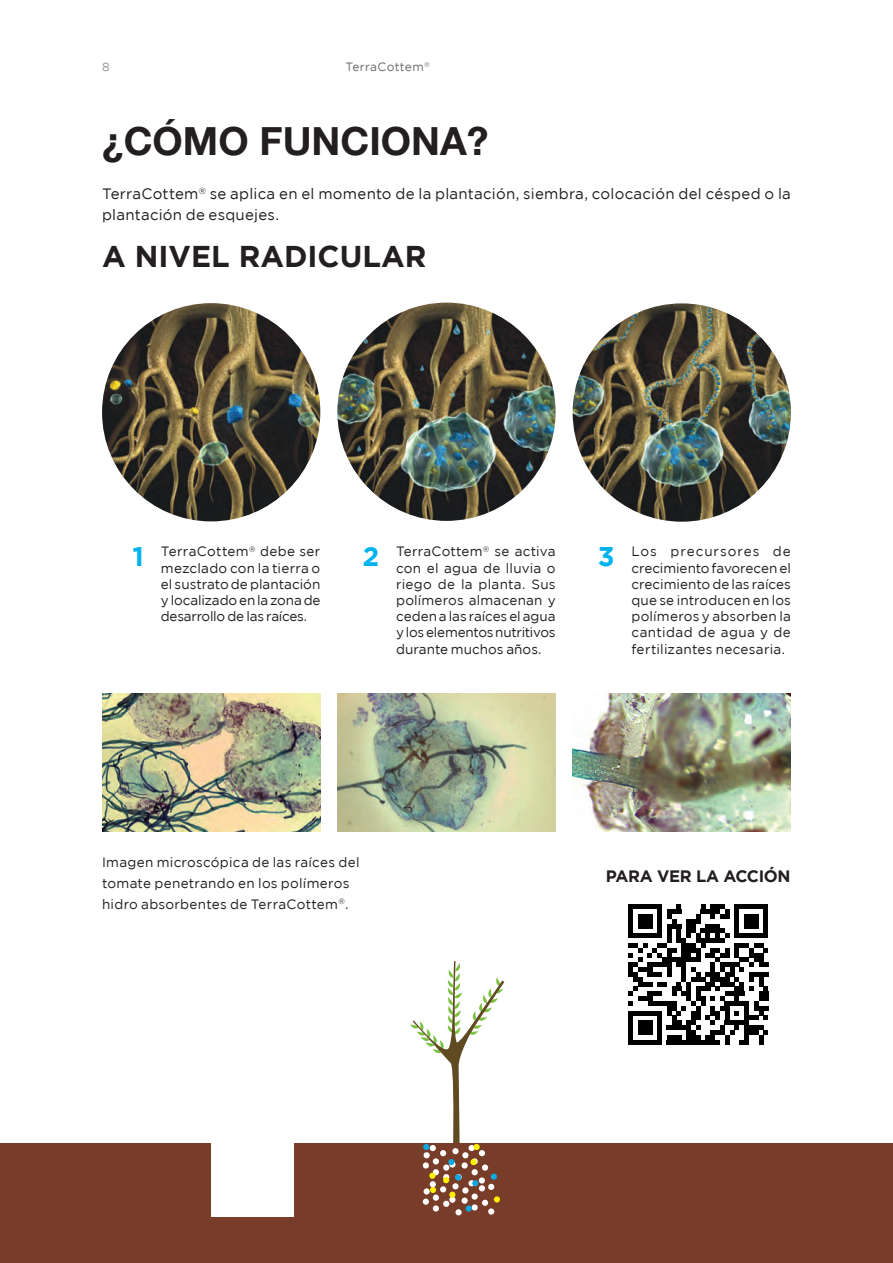
<style>
.page{position:relative;width:893px;height:1263px;background:#fff}
.page>*{position:absolute;margin:0;border:0;box-sizing:border-box;transform-origin:0 0}
.TITULARES_000{font:700 39px "Helvetica Neue LT Pro";color:#231f20}
.SUBTITULAR_003{font:700 30px "Gotham";color:#231f20}
.CUERPO_DE_TEXTO_004{font:700 27px "Gotham";color:#00b3ee}
.VENTAJAS{font:700 16.5px "Gotham";letter-spacing:-.02em;color:#231f20}
.CUERPO_DE_TEXTO_003{font:15px/21px "Gotham";letter-spacing:.015em;color:#231f20}
.CUERPO_DE_TEXTO_000{font:13.5px/16.2px "Gotham";letter-spacing:.01em;color:#231f20;text-align:justify}
.t1{font:12px "Gotham";letter-spacing:.025em;color:#6b6b6e}
.t2{font:12px "Gotham";color:#919396}
</style>
<div class="page">
<img style="left:102px;top:693px;width:218px;height:138px">
<img style="left:337px;top:693px;width:219px;height:138px">
<img style="left:573px;top:693px;width:218px;height:138px">
<img style="left:102px;top:303px;width:218px;height:218px;border-radius:109px">
<img style="left:337px;top:303px;width:219px;height:218px;border-radius:109px">
<img style="left:573px;top:303px;width:218px;height:219px;border-radius:109px">
<div style="left:0;top:1144px;width:893px;height:119px;background:#773d29"></div>
<div style="left:211px;top:1134px;width:83px;height:82px;background:#fff"></div>
<svg style="left:628px;top:904px;width:140px;height:140px"></svg>
<svg style="left:409px;top:961px;width:95px;height:255px"></svg>
<p class="t2" style="left:102px;top:60px;width:9px">8</p>
<p class="t1" style="left:345px;top:60px;width:86px">TerraCottem<sup>®</sup></p>
<p class="TITULARES_000" style="left:102px;top:117px;width:388px">¿CÓMO FUNCIONA?</p>
<p class="CUERPO_DE_TEXTO_003" style="left:102px;top:183px;width:690px">TerraCottem<sup>®</sup> se aplica en el momento de la plantación, siembra, colocación del césped o la plantación de esquejes.</p>
<p class="SUBTITULAR_003" style="left:102px;top:239px;width:326px">A NIVEL RADICULAR</p>
<p class="CUERPO_DE_TEXTO_004" style="left:132px;top:541px;width:13px">1</p>
<p class="CUERPO_DE_TEXTO_000" style="left:396px;top:543px;width:161px">TerraCottem<sup>®</sup> se activa con el agua de lluvia o riego de la planta. Sus polímeros almacenan y ceden a las raíces el agua y los elementos nutritivos durante muchos años.</p>
<p class="CUERPO_DE_TEXTO_000" style="left:161px;top:543px;width:161px">TerraCottem<sup>®</sup> debe ser mezclado con la tierra o el sustrato de plantación y localizado en la zona de desarrollo de las raíces.</p>
<p class="CUERPO_DE_TEXTO_004" style="left:362px;top:541px;width:18px">2</p>
<p class="CUERPO_DE_TEXTO_000" style="left:631px;top:543px;width:161px">Los precursores de crecimiento favorecen el crecimiento de las raíces que se introducen en los polímeros y absorben la cantidad de agua y de fertilizantes necesaria.</p>
<p class="CUERPO_DE_TEXTO_004" style="left:598px;top:541px;width:18px">3</p>
<p class="CUERPO_DE_TEXTO_000" style="left:102px;top:851px;width:259px;line-height:21px;text-align:left">Imagen microscópica de las raíces del tomate penetrando en los polímeros hidro absorbentes de TerraCottem<sup>®</sup>.</p>
<p class="VENTAJAS" style="left:606px;top:867px;width:186px">PARA VER LA ACCIÓN</p>
</div>
